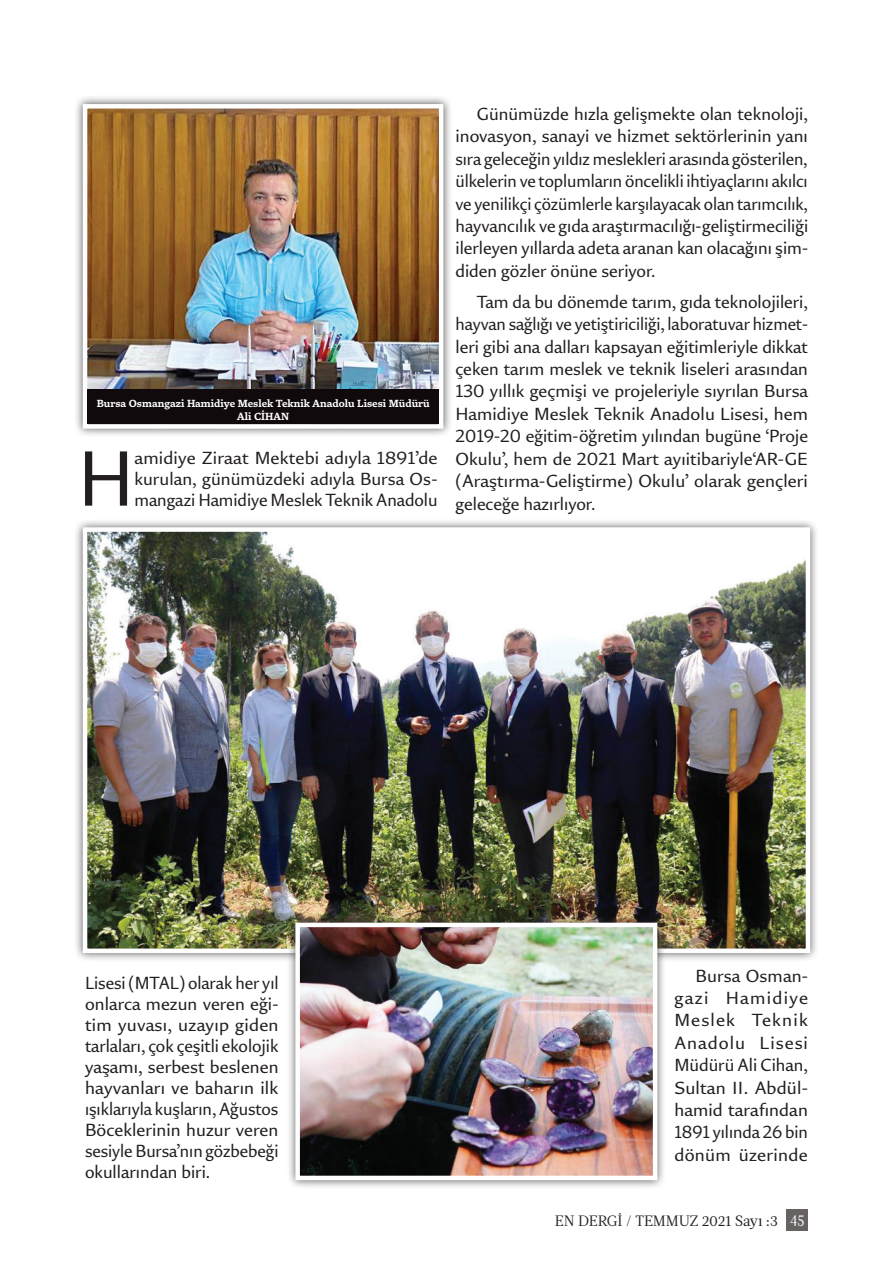
<style>
.page{position:relative;width:893px;height:1263px;background:#fff}
.page>*{position:absolute;margin:0;border:0;box-sizing:border-box;transform-origin:0 0}
.t1{font:80.1px "Role Sans Display";color:#231f20}
.t2{font:18px/22.4px "Role Sans Display";color:#231f20;text-align:justify}
.t3{font:18px/21px "Role Sans Display";color:#231f20;text-align:justify;scale:1.04 1}
.t4{font:15px "Acta";letter-spacing:-.01em;color:#231f20}
.t5{font:700 10.5px/12.6px "Role Slab Text";color:#fff;text-align:center}
.s1{font-size:16.2px;color:#fff}
</style>
<div class="page">
<div style="left:787px;top:1210px;width:21px;height:21px;background:#676363"></div>
<div style="left:74px;top:95px;width:378px;height:343px;background:#231f20;opacity:.75"></div>
<img style="left:88px;top:109px;width:350px;height:281px">
<div style="left:83px;top:104px;width:360px;height:325px;border:4px solid #fff"></div>
<div style="left:87px;top:390px;width:352px;height:34px;background:#110a0c"></div>
<div style="left:74px;top:518px;width:745px;height:444px;background:#231f20;opacity:.75"></div>
<img style="left:88px;top:532px;width:717px;height:416px">
<div style="left:83px;top:527px;width:727px;height:426px;border:4px solid #fff"></div>
<div style="left:286px;top:914px;width:381px;height:275px;background:#231f20;opacity:.75"></div>
<img style="left:300px;top:928px;width:352px;height:247px">
<div style="left:295px;top:923px;width:362px;height:257px;border:4px solid #fff"></div>
<p class="t5" style="left:97px;top:397px;width:335px">Bursa Osmangazi Hamidiye Meslek Teknik Anadolu Lisesi Müdürü<br>Ali CİHAN</p>
<h1 class="t1" style="left:78px;top:417px;width:58px">H</h1>
<p class="t3" style="left:134px;top:446px;width:293px">amidiye Ziraat Mektebi adıyla 1891’de kurulan, günümüzdeki adıyla Bursa Os&shy;mangazi Hamidiye Meslek Teknik Anadolu</p>
<p class="t2" style="left:455px;top:102px;width:354px;text-indent:21px">Günümüzde hızla gelişmekte olan teknoloji, inovasyon, sanayi ve hizmet sektörlerinin yanı sıra geleceğin yıldız meslekleri arasında gösterilen, ülkelerin ve toplumların öncelikli ihtiyaçlarını akılcı ve yenilikçi çözümlerle karşılayacak olan tarımcılık, hayvancılık ve gıda araştırmacılığı-geliştirmeciliği ilerleyen yıllarda adeta aranan kan olacağını şim&shy;diden gözler önüne seriyor.</p>
<p class="t2" style="left:455px;top:289px;width:354px;text-indent:21px">Tam da bu dönemde tarım, gıda teknolojileri, hayvan sağlığı ve yetiştiriciliği, laboratuvar hizmet&shy;leri gibi ana dalları kapsayan eğitimleriyle dikkat çeken tarım meslek ve teknik liseleri arasından 130 yıllık geçmişi ve projeleriyle sıyrılan Bursa Hamidiye Meslek Teknik Anadolu Lisesi, hem 2019-20 eğitim-öğretim yılından bugüne ‘Proje Okulu’, hem de 2021 Mart ayıitibariyle‘AR-GE (Araştırma-Geliştirme) Okulu’ olarak gençleri geleceğe hazırlıyor.</p>
<p class="t2" style="left:85px;top:971px;width:195px;line-height:21px">Lisesi (MTAL) olarak her yıl onlarca mezun veren eği&shy;tim yuvası, uzayıp giden tarlaları, çok çeşitli ekolojik yaşamı, serbest beslenen hayvanları ve baharın ilk ışıklarıyla kuşların, Ağustos Böceklerinin huzur veren sesiyle Bursa’nın gözbebeği okullarından biri.</p>
<p class="t2" style="left:674px;top:963px;width:135px;text-indent:21px">Bursa Osman&shy;gazi Hamidiye Meslek Teknik Anadolu Lisesi Müdürü Ali Cihan, Sultan II. Abdül&shy;hamid tarafından 1891 yılında 26 bin dönüm üzerinde</p>
<p class="t4" style="left:555px;top:1212px;width:251px">EN DERGİ / TEMMUZ 2021 Sayı :3 <span class="s1">45</span></p>
</div>
